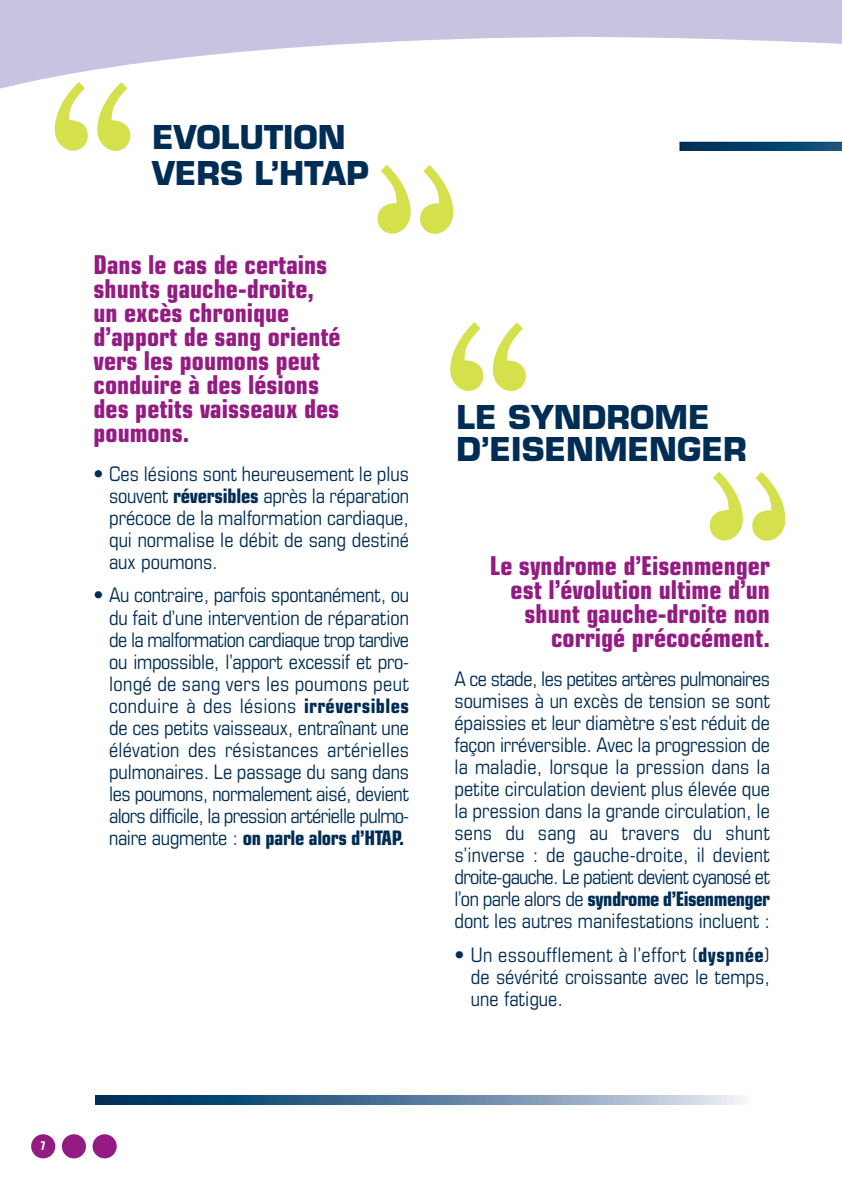
<style>
.page{position:relative;width:842px;height:1191px;background:#fff}
.page>*{position:absolute;margin:0;border:0;box-sizing:border-box;transform-origin:0 0}
.t1{font:700 32px/36px "Eurostile";color:#002d55}
.t2{font:700 condensed 26px/24px "Eurostile";color:#941b82}
.t3{font:condensed 20px/22px "Eurostile";color:#002d55;text-align:justify}
.t4{font:700 condensed 12px "Eurostile";color:#fff;scale:.9 1}
.s1{font-weight:700}
</style>
<div class="page">
<div style="left:31px;top:1134px;width:24px;height:24px;background:#941b82;border-radius:50%"></div>
<div style="left:62px;top:1134px;width:24px;height:24px;background:#941b82;border-radius:50%"></div>
<div style="left:93px;top:1134px;width:24px;height:24px;background:#941b82;border-radius:50%"></div>
<svg style="left:0;top:0;width:842px;height:151px"></svg>
<img style="left:95px;top:1095px;width:649px;height:9px">
<svg style="left:55px;top:82px;width:75px;height:69px"></svg>
<svg style="left:377px;top:165px;width:76px;height:69px"></svg>
<img style="left:680px;top:142px;width:162px;height:8px">
<svg style="left:450px;top:322px;width:76px;height:69px"></svg>
<svg style="left:710px;top:472px;width:75px;height:69px"></svg>
<h1 class="t1" style="left:152px;top:123px;width:218px">EVOLUTION<br>VERS L’HTAP</h1>
<h2 class="t2" style="left:94px;top:255px;width:249px">Dans le cas de certains shunts gauche-droite, un excès chronique d’apport de sang orienté vers les poumons peut conduire à des lésions des petits vaisseaux des poumons.</h2>
<p class="t3" style="left:109px;top:465px;width:302px;text-indent:-16px">• Ces lésions sont heureusement le plus souvent <span class="s1">réversibles</span> après la réparation précoce de la malformation cardiaque, qui normalise le débit de sang destiné aux poumons.</p>
<p class="t3" style="left:109px;top:586px;width:302px;text-indent:-16px">• Au contraire, parfois spontanément, ou du fait d’une intervention de réparation de la malformation cardiaque trop tardive ou impossible, l’apport excessif et pro&shy;longé de sang vers les poumons peut conduire à des lésions <span class="s1">irréversibles </span>de ces petits vaisseaux, entraînant une élévation des résistances artérielles pulmonaires. Le passage du sang dans les poumons, normalement aisé, devient alors difficile, la pression artérielle pulmo&shy;naire augmente : <span class="s1">on parle alors d’HTAP.</span></p>
<h1 class="t1" style="left:456px;top:404px;width:292px;line-height:32px">LE SYNDROME<br>D’EISENMENGER</h1>
<h2 class="t2" style="left:490px;top:556px;width:282px;text-align:right">Le syndrome d’Eisenmenger est l’évolution ultime d’un shunt gauche-droite non corrigé précocément.</h2>
<p class="t3" style="left:454px;top:670px;width:317px">A ce stade, les petites artères pulmonaires soumises à un excès de tension se sont épaissies et leur diamètre s’est réduit de façon irréversible. Avec la progression de la maladie, lorsque la pression dans la petite circulation devient plus élevée que la pression dans la grande circulation, le sens du sang au travers du shunt s’inverse : de gauche-droite, il devient droite-gauche. Le patient devient cyanosé et l’on parle alors de <span class="s1">syndrome d’Eisenmenger </span>dont les autres manifestations incluent :</p>
<p class="t3" style="left:471px;top:945px;width:300px;text-indent:-17px">• Un essoufflement à l’effort (<span class="s1">dyspnée</span>) de sévérité croissante avec le temps, une fatigue.</p>
<p class="t4" style="left:41px;top:1141px;width:8px">7</p>
</div>
